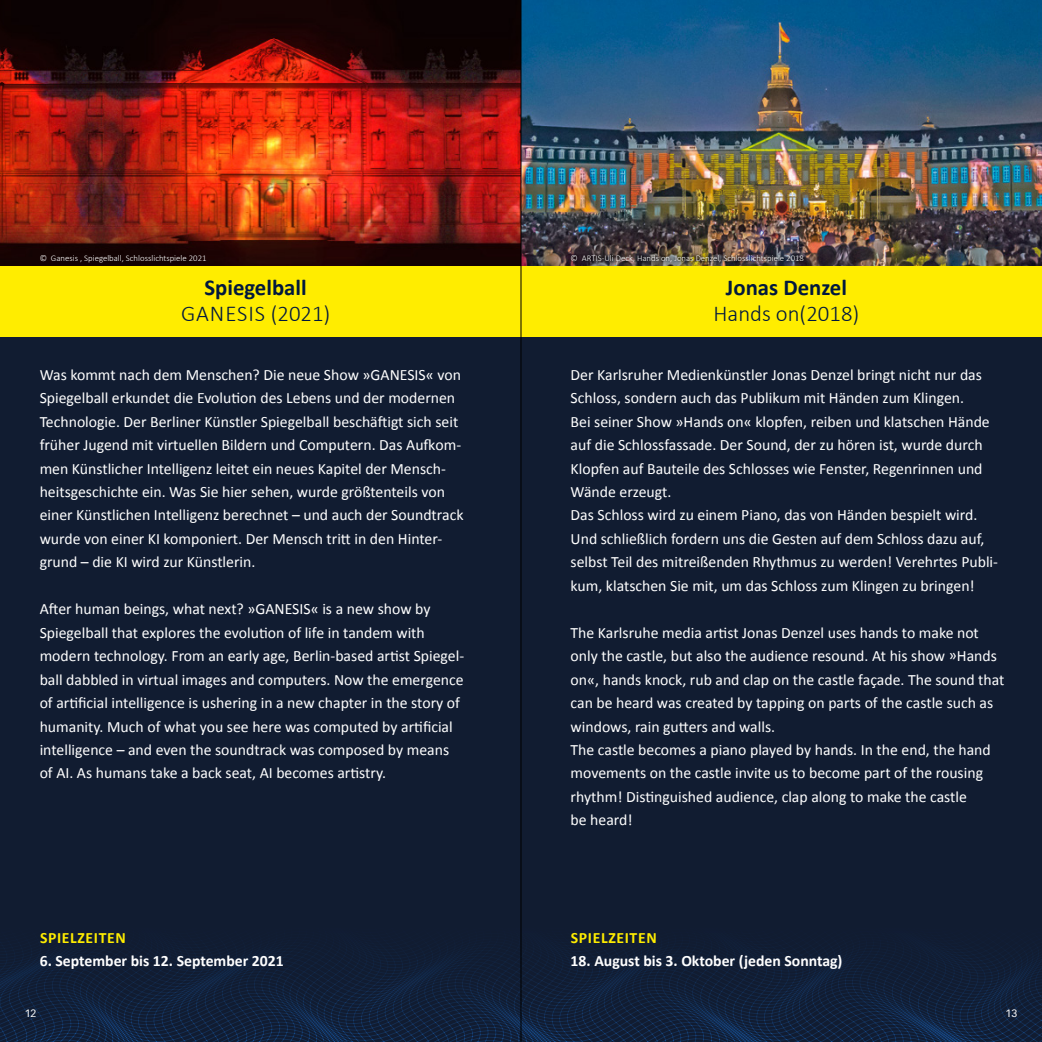
<style>
.page{position:relative;width:1042px;height:1042px;background:#fff}
.page>*{position:absolute;margin:0;border:0;box-sizing:border-box;transform-origin:0 0}
.t1{font:700 22.75px "Calibri";color:#00183e}
.t2{font:300 22.75px "Calibri";letter-spacing:.04em;color:#00183e}
.t3{font:300 22.75px "Calibri";color:#00183e}
.t4{font:15.75px/23.4px "Calibri";color:#fff}
.t5{font:700 15.75px "Calibri";color:#fff}
.t6{font:700 15.75px "Calibri";letter-spacing:.04em;color:#ffed00}
.t7{font:10.5px "Vectora LT Pro";color:#fff}
.t8{font:300 8.75px "Calibri";color:#fff}
</style>
<div class="page">
<div style="left:0;top:336px;width:1042px;height:706px;background:#111c31"></div>
<svg style="left:0;top:829px;width:1042px;height:213px"></svg>
<div style="left:0;top:265px;width:1042px;height:72px;background:#ffed00"></div>
<img style="left:0;top:0;width:521px;height:265px">
<img style="left:522px;top:0;width:520px;height:265px">
<div style="left:569px;top:252px;width:238px;height:13px;background:#000;opacity:.85"></div>
<hr style="left:521px;top:0;width:1px;height:1042px;background:#000">
<p class="t8" style="left:40px;top:252px;width:168px">© Ganesis , Spiegelball, Schlosslichtspiele 2021</p>
<h1 class="t1" style="left:204px;top:271px;width:104px">Spiegelball</h1>
<h1 class="t2" style="left:181px;top:300px;width:151px">GANESIS (2021)</h1>
<p class="t4" style="left:40px;top:362px;width:425px">Was kommt nach dem Menschen? Die neue Show »GANESIS« von Spiegelball erkundet die Evolution des Lebens und der modernen Technologie. Der Berliner Künstler Spiegelball beschäftigt sich seit früher Jugend mit virtuellen Bildern und Computern. Das Aufkom&shy;men Künstlicher Intelligenz leitet ein neues Kapitel der Mensch&shy;heitsgeschichte ein. Was Sie hier sehen, wurde größtenteils von einer Künstlichen Intelligenz berechnet – und auch der Soundtrack wurde von einer KI komponiert. Der Mensch tritt in den Hinter&shy;grund – die KI wird zur Künstlerin.</p>
<p class="t4" style="left:40px;top:597px;width:426px">After human beings, what next? »GANESIS« is a new show by Spiegelball that explores the evolution of life in tandem with modern technology. From an early age, Berlin-based artist Spiegel&shy;ball dabbled in virtual images and computers. Now the emergence of artificial intelligence is ushering in a new chapter in the story of humanity. Much of what you see here was computed by artificial intelligence – and even the soundtrack was composed by means of AI. As humans take a back seat, AI becomes artistry.</p>
<p class="t6" style="left:40px;top:926px;width:87px">SPIELZEITEN</p>
<p class="t5" style="left:40px;top:949px;width:246px">6. September bis 12. September 2021</p>
<p class="t8" style="left:570px;top:252px;width:235px">© ARTIS-Uli Deck, Hands on, Jonas Denzel, Schlosslichtspiele 2018</p>
<h1 class="t1" style="left:726px;top:271px;width:123px">Jonas Denzel</h1>
<h1 class="t3" style="left:713px;top:300px;width:147px">Hands on(2018)</h1>
<p class="t4" style="left:570px;top:362px;width:429px">Der Karlsruher Medienkünstler Jonas Denzel bringt nicht nur das Schloss, sondern auch das Publikum mit Händen zum Klingen.<br>Bei seiner Show »Hands on« klopfen, reiben und klatschen Hände auf die Schlossfassade. Der Sound, der zu hören ist, wurde durch Klopfen auf Bauteile des Schlosses wie Fenster, Regenrinnen und Wände erzeugt.<br>Das Schloss wird zu einem Piano, das von Händen bespielt wird.<br>Und schließlich fordern uns die Gesten auf dem Schloss dazu auf, selbst Teil des mitreißenden Rhythmus zu werden! Verehrtes Publi&shy;kum, klatschen Sie mit, um das Schloss zum Klingen zu bringen!</p>
<p class="t4" style="left:570px;top:620px;width:435px">The Karlsruhe media artist Jonas Denzel uses hands to make not only the castle, but also the audience resound. At his show »Hands on«, hands knock, rub and clap on the castle façade. The sound that can be heard was created by tapping on parts of the castle such as windows, rain gutters and walls.<br>The castle becomes a piano played by hands. In the end, the hand movements on the castle invite us to become part of the rousing rhythm! Distinguished audience, clap along to make the castle<br>be heard!</p>
<p class="t6" style="left:571px;top:926px;width:87px">SPIELZEITEN</p>
<p class="t5" style="left:570px;top:949px;width:273px">18. August bis 3. Oktober (jeden Sonntag)</p>
<p class="t7" style="left:25px;top:1007px;width:13px">12</p>
<p class="t7" style="left:1005px;top:1007px;width:13px">13</p>
</div>
